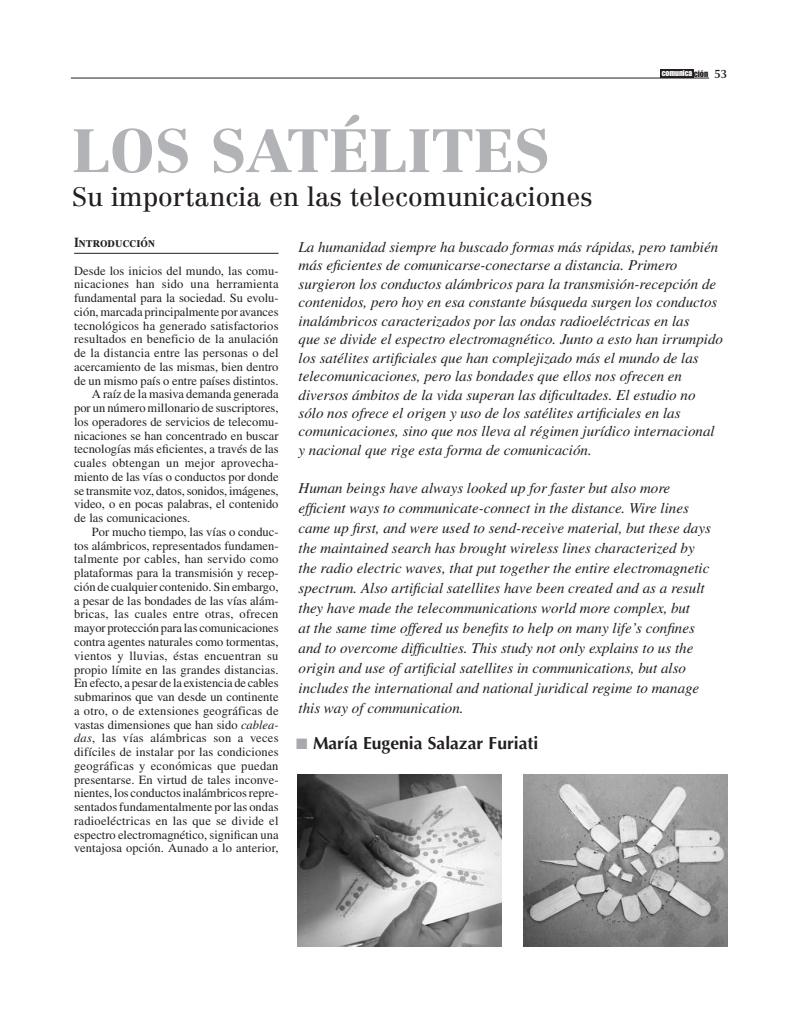
<style>
.page{position:relative;width:798px;height:1028px;background:#fff}
.page>*{position:absolute;margin:0;border:0;box-sizing:border-box;transform-origin:0 0}
.t1{font:900 60px "Centennial";color:#b2b3b7}
.t2{font:26.25px "Centennial";color:#231f20}
.t3{font:700 17.5px "Optima";color:#231f20}
.t4{font:italic 15px/18.5px "Times";color:#231f20}
.t5{font:13.75px "Times Bold SC";color:#231f20;scale:.9 1}
.t6{font:12.5px "Times";color:#231f20}
.t7{font:12.5px "Times";letter-spacing:.02em;color:#231f20}
.t8{font:8.38px "Impact";color:#fff}
.s1{font-size:9px;color:#231f20}
.s2{font-family:"Optima";font-weight:600;font-size:12.25px;color:#231f20}
.s3{font-style:italic}
.s4{color:#a8a9ad}
</style>
<div class="page">
<hr style="left:71px;top:78px;width:637px;height:1px;background:#231f20">
<div style="left:660px;top:69px;width:33px;height:9px;background:#231f20"></div>
<hr style="left:74px;top:253px;width:204px;height:1px;background:#231f20">
<img style="left:298px;top:774px;width:203px;height:172px">
<img style="left:523px;top:774px;width:203px;height:172px">
<h1 class="t1" style="left:72px;top:126px;width:479px">LOS SATÉLITES</h1>
<h2 class="t2" style="left:72px;top:186px;width:521px">Su importancia en las telecomunicaciones</h2>
<p class="t8" style="left:661px;top:70px;width:67px">comunica <span class="s1">ción</span> <span class="s2">53</span></p>
<p class="t5" style="left:74px;top:237px;width:91px">Introducción</p>
<p class="t6" style="left:74px;top:266px;width:206px">Desde los inicios del mundo, las comu-</p>
<p class="t7" style="left:74px;top:279px;width:206px">nicaciones han sido una herramienta</p>
<p class="t6" style="left:74px;top:293px;width:206px">fundamental para la sociedad. Su evolu-</p>
<p class="t6" style="left:74px;top:307px;width:206px">ción, marcada principalmente por avances</p>
<p class="t6" style="left:74px;top:321px;width:206px">tecnológicos ha generado satisfactorios</p>
<p class="t6" style="left:74px;top:334px;width:206px">resultados en beneficio de la anulación</p>
<p class="t6" style="left:74px;top:348px;width:206px">de la distancia entre las personas o del</p>
<p class="t6" style="left:74px;top:362px;width:206px">acercamiento de las mismas, bien dentro</p>
<p class="t6" style="left:74px;top:376px;width:206px">de un mismo país o entre países distintos.</p>
<p class="t6" style="left:92px;top:389px;width:188px">A raíz de la masiva demanda generada</p>
<p class="t6" style="left:74px;top:403px;width:206px">por un número millonario de suscriptores,</p>
<p class="t6" style="left:74px;top:417px;width:206px">los operadores de servicios de telecomu-</p>
<p class="t6" style="left:74px;top:431px;width:206px">nicaciones se han concentrado en buscar</p>
<p class="t6" style="left:74px;top:444px;width:206px">tecnologías más eficientes, a través de las</p>
<p class="t7" style="left:74px;top:458px;width:206px">cuales obtengan un mejor aprovecha-</p>
<p class="t6" style="left:74px;top:472px;width:206px">miento de las vías o conductos por donde</p>
<p class="t6" style="left:74px;top:486px;width:206px">se transmite voz, datos, sonidos, imágenes,</p>
<p class="t6" style="left:74px;top:499px;width:206px">video, o en pocas palabras, el contenido</p>
<p class="t6" style="left:74px;top:513px;width:118px">de las comunicaciones.</p>
<p class="t6" style="left:92px;top:527px;width:188px">Por mucho tiempo, las vías o conduc-</p>
<p class="t6" style="left:74px;top:541px;width:206px">tos alámbricos, representados fundamen-</p>
<p class="t7" style="left:74px;top:554px;width:206px">talmente por cables, han servido como</p>
<p class="t6" style="left:74px;top:568px;width:206px">plataformas para la transmisión y recep-</p>
<p class="t6" style="left:74px;top:582px;width:206px">ción de cualquier contenido. Sin embargo,</p>
<p class="t6" style="left:74px;top:596px;width:206px">a pesar de las bondades de las vías alám-</p>
<p class="t7" style="left:74px;top:609px;width:206px">bricas, las cuales entre otras, ofrecen</p>
<p class="t6" style="left:74px;top:623px;width:206px">mayor protección para las comunicaciones</p>
<p class="t6" style="left:74px;top:637px;width:206px">contra agentes naturales como tormentas,</p>
<p class="t7" style="left:74px;top:651px;width:206px">vientos y lluvias, éstas encuentran su</p>
<p class="t6" style="left:74px;top:664px;width:206px">propio límite en las grandes distancias.</p>
<p class="t6" style="left:74px;top:678px;width:206px">En efecto, a pesar de la existencia de cables</p>
<p class="t6" style="left:74px;top:692px;width:206px">submarinos que van desde un continente</p>
<p class="t6" style="left:74px;top:706px;width:206px">a otro, o de extensiones geográficas de</p>
<p class="t6" style="left:74px;top:719px;width:206px">vastas dimensiones que han sido <span class="s3">cablea-</span></p>
<p class="t7" style="left:74px;top:733px;width:206px"><span class="s3">das</span>, las vías alámbricas son a veces</p>
<p class="t6" style="left:74px;top:747px;width:206px">difíciles de instalar por las condiciones</p>
<p class="t7" style="left:74px;top:761px;width:206px">geográficas y económicas que puedan</p>
<p class="t6" style="left:74px;top:774px;width:206px">presentarse. En virtud de tales inconve-</p>
<p class="t6" style="left:74px;top:788px;width:206px">nientes, los conductos inalámbricos repre-</p>
<p class="t6" style="left:74px;top:802px;width:206px">sentados fundamentalmente por las ondas</p>
<p class="t7" style="left:74px;top:816px;width:206px">radioeléctricas en las que se divide el</p>
<p class="t6" style="left:74px;top:829px;width:206px">espectro electromagnético, significan una</p>
<p class="t6" style="left:74px;top:843px;width:206px">ventajosa opción. Aunado a lo anterior,</p>
<p class="t4" style="left:298px;top:239px;width:426px">La humanidad siempre ha buscado formas más rápidas, pero también más eficientes de comunicarse-conectarse a distancia. Primero surgieron los conductos alámbricos para la transmisión-recepción de contenidos, pero hoy en esa constante búsqueda surgen los conductos inalámbricos caracterizados por las ondas radioeléctricas en las<br>que se divide el espectro electromagnético. Junto a esto han irrumpido los satélites artificiales que han complejizado más el mundo de las telecomunicaciones, pero las bondades que ellos nos ofrecen en diversos ámbitos de la vida superan las dificultades. El estudio no sólo nos ofrece el origen y uso de los satélites artificiales en las comunicaciones, sino que nos lleva al régimen jurídico internacional y nacional que rige esta forma de comunicación.</p>
<p class="t4" style="left:298px;top:479px;width:414px;line-height:20px">Human beings have always looked up for faster but also more efficient ways to communicate-connect in the distance. Wire lines came up first, and were used to send-receive material, but these days the maintained search has brought wireless lines characterized by the radio electric waves, that put together the entire electromagnetic spectrum. Also artificial satellites have been created and as a result they have made the telecommunications world more complex, but<br>at the same time offered us benefits to help on many life’s confines and to overcome difficulties. This study not only explains to us the origin and use of artificial satellites in communications, but also includes the international and national juridical regime to manage this way of communication.</p>
<p class="t3" style="left:296px;top:736px;width:243px"><span class="s4">■</span> María Eugenia Salazar Furiati</p>
</div>
